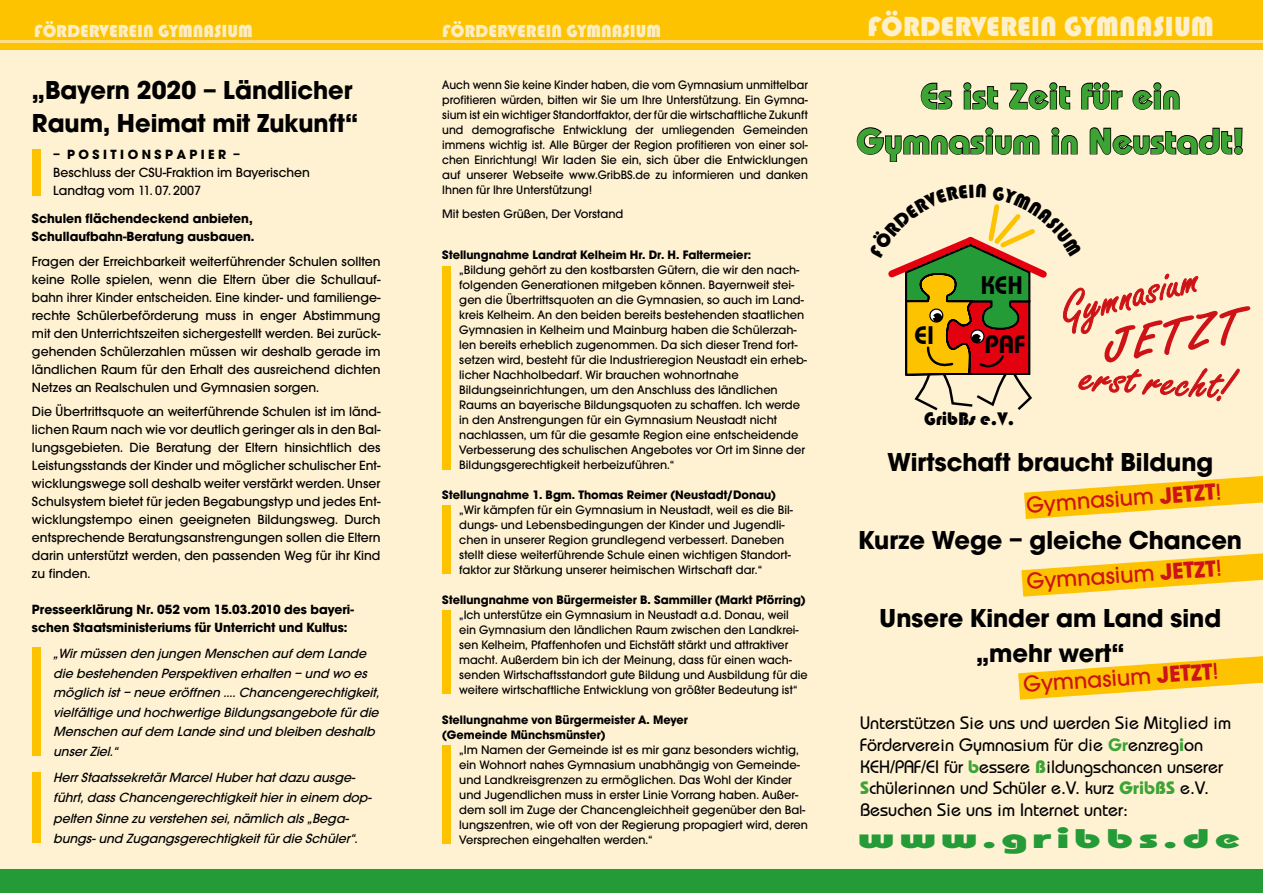
<style>
.page{position:relative;width:1263px;height:893px;background:#fff2d3}
.page>*{position:absolute;margin:0;border:0;box-sizing:border-box;transform-origin:0 0}
.t1{font:45.75px "Freestyle Script";color:#cd1316;scale:1.11 1}
.t2{font:700 36px/45px "Bauhaus";color:#3da434;text-align:center}
.t3{font:28.5px "Bauhaus 93";color:#fff0cd}
.t4{font:700 27px/34.5px "Avant Gard";color:#000;text-align:center}
.t5{font:800 27px "Bauhaus";letter-spacing:.115em;color:#249b37;scale:1.65 1}
.t6{font:600 25.35px "Bauhaus";color:#000}
.t7{font:500 24px "Avant Gard";color:#cd1316}
.t8{font:18.75px "Bauhaus 93";color:#000}
.t9{font:500 18px/21.6px "Bauhaus";color:#000}
.t10{font:18px "Bauhaus 93";color:#ffedc2}
.t11{font:500 13.8px/18px "Avant Gard";color:#000;text-align:justify}
.t12{font:italic 500 13.8px/19.5px "Avant Gard";color:#000}
.t13{font:700 13.8px/18px "Avant Gard";color:#000}
.t14{font:500 12.75px/15px "Avant Gard";color:#000}
.t15{font:500 12.75px/15px "Avant Gard";color:#000;text-align:justify;scale:.96 1}
.t16{font:700 12.75px/15px "Avant Gard";color:#000}
.s1{font-weight:700}
.s2{font-weight:600;color:#3da434}
.s3{font-weight:700;color:#3da434}
</style>
<div class="page">
<div style="left:0;top:0;width:1263px;height:49px;background:#fdc300"></div>
<hr style="left:0;top:40px;width:1263px;height:3px;background:#ffde88">
<div style="left:0;top:870px;width:1263px;height:23px;background:#249b37"></div>
<svg style="left:1024px;top:476px;width:239px;height:43px"></svg>
<svg style="left:1021px;top:553px;width:242px;height:44px"></svg>
<svg style="left:1018px;top:656px;width:245px;height:44px"></svg>
<svg style="left:920px;top:82px;width:33px;height:28px"></svg>
<svg style="left:963px;top:82px;width:36px;height:28px"></svg>
<svg style="left:1009px;top:82px;width:62px;height:28px"></svg>
<svg style="left:1081px;top:82px;width:42px;height:28px"></svg>
<svg style="left:1132px;top:82px;width:48px;height:28px"></svg>
<svg style="left:856px;top:127px;width:184px;height:35px"></svg>
<svg style="left:1051px;top:127px;width:27px;height:28px"></svg>
<svg style="left:1089px;top:127px;width:154px;height:28px"></svg>
<div style="left:442px;top:266px;width:9px;height:203px;background:#fdc300"></div>
<div style="left:442px;top:506px;width:9px;height:68px;background:#fdc300"></div>
<div style="left:442px;top:611px;width:9px;height:83px;background:#fdc300"></div>
<div style="left:442px;top:745px;width:9px;height:99px;background:#fdc300"></div>
<div style="left:32px;top:773px;width:9px;height:70px;background:#fdc300"></div>
<div style="left:32px;top:648px;width:9px;height:108px;background:#fdc300"></div>
<div style="left:32px;top:149px;width:9px;height:46px;background:#fdc300"></div>
<svg style="left:888px;top:204px;width:363px;height:207px"></svg>
<h3 class="t10" style="left:34px;top:21px;width:220px">FÖRDERVEREIN GYMNASIUM</h3>
<h3 class="t10" style="left:442px;top:21px;width:220px">FÖRDERVEREIN GYMNASIUM</h3>
<h3 class="t3" style="left:867px;top:11px;width:348px">FÖRDERVEREIN GYMNASIUM</h3>
<h3 class="t4" style="left:32px;top:73px;width:328px;line-height:33px;text-align:left">„Bayern 2020 – Ländlicher<br>Raum, Heimat mit Zukunft“</h3>
<p class="t13" style="left:53px;top:145px;width:188px">– P O S I T I O N S P A P I E R –</p>
<p class="t11" style="left:53px;top:163px;width:258px">Beschluss der CSU-Fraktion im Bayerischen<br>Landtag vom 11. 07. 2007</p>
<p class="t13" style="left:32px;top:210px;width:224px">Schulen flächendeckend anbieten,<br>Schullaufbahn-Beratung ausbauen.</p>
<p class="t11" style="left:32px;top:252px;width:350px">Fragen der Erreichbarkeit weiterführender Schulen sollten keine Rolle spielen, wenn die Eltern über die Schullauf&shy;bahn ihrer Kinder entscheiden. Eine kinder- und familienge&shy;rechte Schülerbeförderung muss in enger Abstimmung mit den Unterrichtszeiten sichergestellt werden. Bei zurück&shy;gehenden Schülerzahlen müssen wir deshalb gerade im ländlichen Raum für den Erhalt des ausreichend dichten Netzes an Realschulen und Gymnasien sorgen.</p>
<p class="t11" style="left:32px;top:403px;width:350px">Die Übertrittsquote an weiterführende Schulen ist im länd&shy;lichen Raum nach wie vor deutlich geringer als in den Bal&shy;lungsgebieten. Die Beratung der Eltern hinsichtlich des Leistungsstands der Kinder und möglicher schulischer Ent&shy;wicklungswege soll deshalb weiter verstärkt werden. Unser Schulsystem bietet für jeden Begabungstyp und jedes Ent&shy;wicklungstempo einen geeigneten Bildungsweg. Durch entsprechende Beratungsanstrengungen sollen die Eltern darin unterstützt werden, den passenden Weg für ihr Kind zu finden.</p>
<p class="t13" style="left:32px;top:600px;width:323px">Presseerklärung Nr. 052 vom 15.03.2010 des bayeri&shy;schen Staatsministeriums für Unterricht und Kultus:</p>
<p class="t12" style="left:53px;top:644px;width:331px">„Wirmüssen den jungen Menschen aufdem Lande die bestehenden Perspektiven erhalten – und wo es möglich ist– neue eröffnen ….Chancengerechtigkeit, vielfältige und hochwertige Bildungsangebote fürdie Menschen aufdem Lande sind und bleiben deshalb unserZiel.“</p>
<p class="t12" style="left:53px;top:767px;width:323px;line-height:20.2px">HerrStaatssekretärMarcelHuberhatdazu ausge&shy;führt,dassChancengerechtigkeithierin einem dop&shy;pelten Sinne zu verstehen sei,nämlich als„Bega&shy;bungs-und Zugangsgerechtigkeitfürdie Schüler“.</p>
<p class="t15" style="left:442px;top:78px;width:382px">Auch wenn Sie keine Kinder haben, die vom Gymnasium unmittelbar profitieren würden, bitten wir Sie um Ihre Unterstützung. Ein Gymna&shy;sium ist ein wichtiger Standortfaktor, der für die wirtschaftliche Zukunft und demografische Entwicklung der umliegenden Gemeinden immens wichtig ist. Alle Bürger der Region profitieren von einer sol&shy;chen Einrichtung! Wir laden Sie ein, sich über die Entwicklungen auf unserer Webseite www.GribBS.de zu informieren und danken Ihnen für Ihre Unterstützung!</p>
<p class="t14" style="left:442px;top:207px;width:183px">Mit besten Grüßen, Der Vorstand</p>
<p class="t16" style="left:442px;top:247px;width:310px">Stellungnahme Landrat Kelheim Hr. Dr. H. Faltermeier:</p>
<p class="t14" style="left:459px;top:262px;width:349px">„Bildung gehört zu den kostbarsten Gütern, die wir den nach&shy;folgenden Generationen mitgeben können. Bayernweit stei&shy;gen die Übertrittsquoten an die Gymnasien, so auch im Land&shy;kreis Kelheim. An den beiden bereits bestehenden staatlichen Gymnasien in Kelheim und Mainburg haben die Schülerzah&shy;len bereits erheblich zugenommen. Da sich dieser Trend fort&shy;setzen wird, besteht für die Industrieregion Neustadt ein erheb&shy;licher Nachholbedarf. Wir brauchen wohnortnahe Bildungseinrichtungen, um den Anschluss des ländlichen Raums an bayerische Bildungsquoten zu schaffen. Ich werde in den Anstrengungen für ein Gymnasium Neustadt nicht nachlassen, um für die gesamte Region eine entscheidende Verbesserung des schulischen Angebotes vor Ort im Sinne der Bildungsgerechtigkeit herbeizuführen.“</p>
<p class="t16" style="left:442px;top:487px;width:335px">Stellungnahme 1. Bgm. Thomas Reimer (Neustadt/Donau)</p>
<p class="t14" style="left:459px;top:502px;width:335px">„Wir kämpfen für ein Gymnasium in Neustadt, weil es die Bil&shy;dungs- und Lebensbedingungen der Kinder und Jugendli&shy;chen in unserer Region grundlegend verbessert. Daneben stellt diese weiterführende Schule einen wichtigen Standort&shy;faktor zur Stärkung unserer heimischen Wirtschaft dar.“</p>
<p class="t16" style="left:442px;top:592px;width:365px">Stellungnahme von Bürgermeister B. Sammiller (Markt Pförring)</p>
<p class="t14" style="left:459px;top:607px;width:350px">„Ich unterstütze ein Gymnasium in Neustadt a.d. Donau, weil ein Gymnasium den ländlichen Raum zwischen den Landkrei&shy;sen Kelheim, Pfaffenhofen und Eichstätt stärkt und attraktiver macht. Außerdem bin ich der Meinung, dass für einen wach&shy;senden Wirtschaftsstandort gute Bildung und Ausbildung für die weitere wirtschaftliche Entwicklung von größter Bedeutung ist“</p>
<p class="t16" style="left:442px;top:712px;width:247px">Stellungnahme von Bürgermeister A. Meyer (Gemeinde Münchsmünster)</p>
<p class="t14" style="left:459px;top:742px;width:350px">„Im Namen der Gemeinde ist es mir ganz besonders wichtig, ein Wohnort nahes Gymnasium unabhängig von Gemeinde&shy;und Landkreisgrenzen zu ermöglichen. Das Wohl der Kinder und Jugendlichen muss in erster Linie Vorrang haben. Außer&shy;dem soll im Zuge der Chancengleichheit gegenüber den Bal&shy;lungszentren, wie oft von der Regierung propagiert wird, deren Versprechen eingehalten werden.“</p>
<h2 class="t2" style="left:856px;top:73px;width:390px">Es ist Zeit für ein<br>Gymnasium in Neustadt!</h2>
<h3 class="t6" style="left:981px;top:270px;width:44px">KEH</h3>
<h3 class="t6" style="left:914px;top:320px;width:21px">EI</h3>
<h3 class="t6" style="left:985px;top:328px;width:42px">PAF</h3>
<h3 class="t8" style="left:924px;top:408px;width:92px">GribBs e.V.</h3>
<h1 class="t1" style="left:1055px;top:285px;width:128px;rotate:-14deg">Gymnasium</h1>
<h1 class="t1" style="left:1100px;top:321px;width:125px;rotate:-9deg">JETZT</h1>
<h1 class="t1" style="left:1081px;top:350px;width:140px;rotate:3deg">erst recht!</h1>
<h3 class="t4" style="left:887px;top:444px;width:327px">Wirtschaft braucht Bildung</h3>
<h3 class="t7" style="left:1025px;top:491px;width:197px;rotate:-4deg">Gymnasium <span class="s1">JETZT</span>!</h3>
<h3 class="t4" style="left:858px;top:522px;width:385px">Kurze Wege – gleiche Chancen</h3>
<h3 class="t7" style="left:1025px;top:567px;width:197px;rotate:-4deg">Gymnasium <span class="s1">JETZT</span>!</h3>
<h3 class="t4" style="left:879px;top:600px;width:343px">Unsere Kinder am Land sind „mehr wert“</h3>
<h3 class="t7" style="left:1022px;top:670px;width:197px;rotate:-4deg">Gymnasium <span class="s1">JETZT</span>!</h3>
<h3 class="t9" style="left:860px;top:712px;width:373px">Unterstützen Sie uns und werden Sie Mitglied im Förderverein Gymnasium für die <span class="s2">Gr</span>enzreg<span class="s3">i</span>on KEH/PAF/EI für <span class="s3">b</span>essere <span class="s3">B</span>ildungschancen unserer <span class="s3">S</span>chülerinnen und Schüler e.V. kurz <span class="s3">GribBS</span> e.V.<br>Besuchen Sie uns im Internet unter:</h3>
<h3 class="t5" style="left:858px;top:823px;width:233px">www.gribbs.de</h3>
</div>
